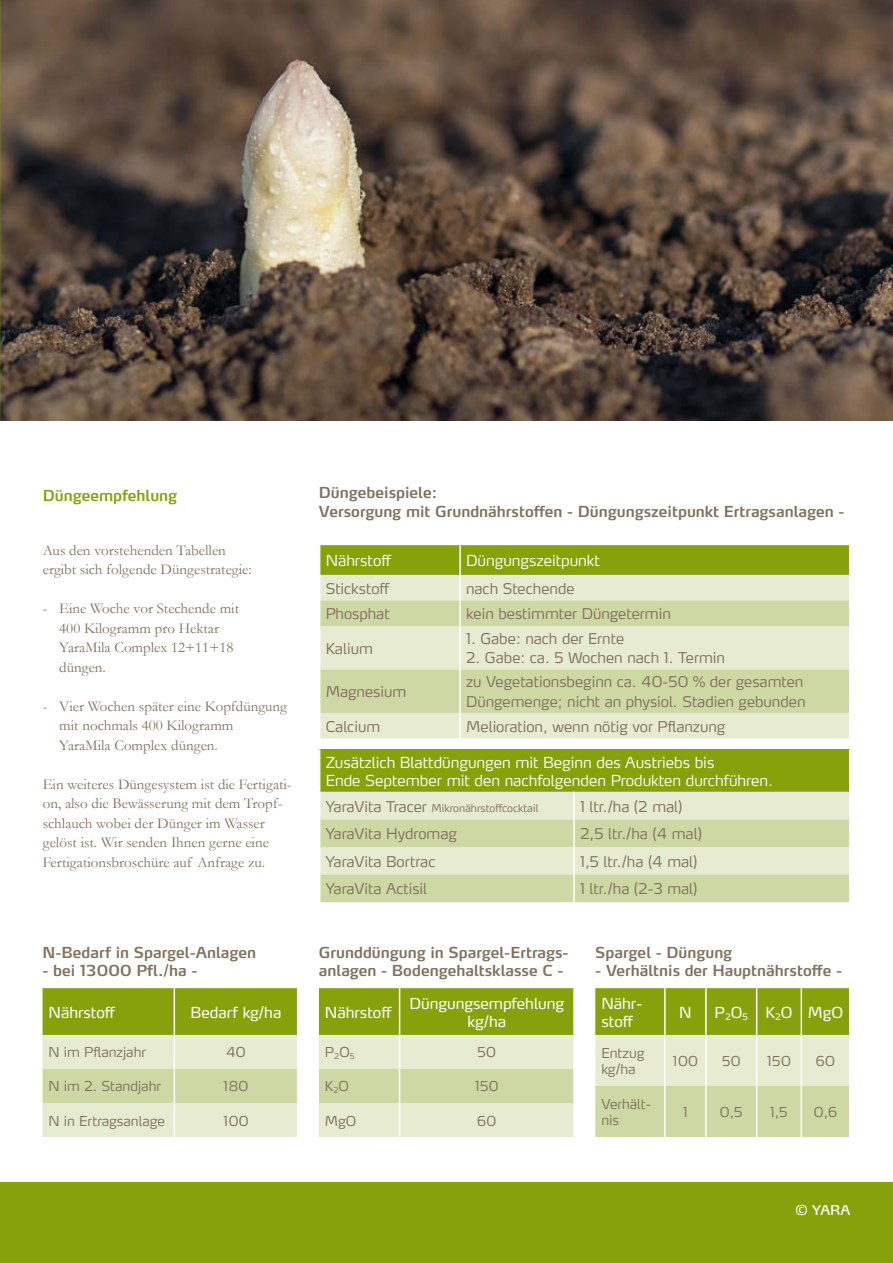
<style>
.page{position:relative;width:893px;height:1263px;background:#fff}
.page>*{position:absolute;margin:0;border:0;box-sizing:border-box;transform-origin:0 0}
.t1{font:15px/19.5px "Garamond";color:#81715e}
.t2{font:600 15px/18px "Yara Max LF";color:#81725e}
.t3{font:300 15px/18px "Yara Max LF";color:#fff}
.t4{font:600 15px/19.5px "Yara Max LF";color:#81715e}
.t5{font:15px/18px "Yara Max LF";color:#fff;text-align:center}
.t6{font:600 15px "Yara Max LF";color:#86a20b}
.t7{font:300 14.7px/19.5px "Yara Max LF";color:#81715e}
.t8{font:300 13.5px/16.2px "Yara Max LF";color:#81725e}
.t9{font:13.5px "Yara Max LF";color:#fff}
.t10{font:300 10.5px "Yara Max LF";color:#81715e}
.s1{font-size:14.7px}
.s2{font-style:inherit}
</style>
<div class="page">
<img style="left:0;top:0;width:893px;height:420px">
<div style="left:0;top:1182px;width:893px;height:81px;background:#86a20b"></div>
<svg style="left:43px;top:988px;width:254px;height:149px;background:#c2cf89"></svg>
<hr style="left:174px;top:988px;width:1px;height:47px;background:#fff">
<hr style="left:174px;top:1035px;width:1px;height:34px;background:#fff">
<hr style="left:174px;top:1069px;width:1px;height:34px;background:#fff">
<hr style="left:174px;top:1103px;width:1px;height:34px;background:#fff">
<svg style="left:319px;top:988px;width:254px;height:149px;background:#c2cf89"></svg>
<hr style="left:399px;top:988px;width:1px;height:47px;background:#fff">
<hr style="left:399px;top:1035px;width:1px;height:34px;background:#fff">
<hr style="left:399px;top:1069px;width:1px;height:34px;background:#fff">
<hr style="left:399px;top:1103px;width:1px;height:34px;background:#fff">
<svg style="left:595px;top:988px;width:254px;height:149px;background:#c0cd84"></svg>
<hr style="left:664px;top:988px;width:2px;height:47px;background:#fff">
<hr style="left:705px;top:988px;width:2px;height:47px;background:#fff">
<hr style="left:756px;top:988px;width:1px;height:47px;background:#fff">
<hr style="left:664px;top:1035px;width:2px;height:51px;background:#fff">
<hr style="left:664px;top:1086px;width:2px;height:51px;background:#fff">
<hr style="left:705px;top:1086px;width:2px;height:51px;background:#fff">
<hr style="left:756px;top:1086px;width:1px;height:51px;background:#fff">
<hr style="left:705px;top:1035px;width:2px;height:51px;background:#fff">
<hr style="left:756px;top:1035px;width:1px;height:51px;background:#fff">
<hr style="left:801px;top:1035px;width:1px;height:51px;background:#fff">
<hr style="left:801px;top:1086px;width:1px;height:51px;background:#fff">
<hr style="left:801px;top:988px;width:1px;height:47px;background:#fff">
<div style="left:320px;top:713px;width:529px;height:25px;background:#e6ebd2"></div>
<svg style="left:320px;top:626px;width:529px;height:87px;background:#dae1bb"></svg>
<svg style="left:319px;top:545px;width:531px;height:81px;background:#bbca7b"></svg>
<hr style="left:459px;top:626px;width:2px;height:43px;background:#fff">
<hr style="left:459px;top:669px;width:2px;height:44px;background:#fff">
<hr style="left:459px;top:713px;width:2px;height:25px;background:#fff">
<div style="left:320px;top:749px;width:530px;height:43px;background:#86a20b"></div>
<hr style="left:849px;top:749px;width:1px;height:43px;background:#fff">
<svg style="left:320px;top:792px;width:530px;height:110px;background:#dae1bb"></svg>
<p class="t6" style="left:43px;top:486px;width:136px">Düngeempfehlung</p>
<p class="t1" style="left:43px;top:540px;width:210px">Aus den vorstehenden Tabellen ergibt sich folgende Düngestrategie:</p>
<p class="t1" style="left:59px;top:598px;width:181px;text-indent:-16px">- Eine Woche vor Stechende mit<br>400 Kilogramm pro Hektar<br>YaraMila Complex 12+11+18 düngen.</p>
<p class="t1" style="left:59px;top:696px;width:229px;text-indent:-16px">- Vier Wochen später eine Kopfdüngung mit nochmals 400 Kilogramm<br>YaraMila Complex düngen.</p>
<p class="t1" style="left:43px;top:774px;width:250px">Ein weiteres Düngesystem ist die Fertigati&shy;on, also die Bewässerung mit dem Tropf&shy;schlauch wobei der Dünger im Wasser gelöst ist. Wir senden Ihnen gerne eine Fertigationsbroschüre auf Anfrage zu.</p>
<p class="t2" style="left:43px;top:943px;width:215px">N-Bedarf in Spargel-Anlagen</p>
<p class="t2" style="left:43px;top:961px;width:156px">- bei 13000 Pfl./ha -</p>
<p class="t5" style="left:49px;top:1003px;width:68px">Nährstoff</p>
<p class="t5" style="left:191px;top:1003px;width:92px">Bedarf kg/ha</p>
<p class="t8" style="left:49px;top:1044px;width:99px">N im Pflanzjahr</p>
<p class="t8" style="left:226px;top:1044px;width:21px">40</p>
<p class="t8" style="left:49px;top:1078px;width:114px">N im 2. Standjahr</p>
<p class="t8" style="left:224px;top:1078px;width:26px">180</p>
<p class="t8" style="left:49px;top:1112px;width:118px">N in Ertragsanlage</p>
<p class="t8" style="left:223px;top:1112px;width:27px">100</p>
<p class="t4" style="left:319px;top:482px;width:527px">Düngebeispiele:<br>Versorgung mit Grundnährstoffen - Düngungszeitpunkt Ertragsanlagen -</p>
<p class="t3" style="left:326px;top:551px;width:67px">Nährstoff</p>
<p class="t3" style="left:466px;top:551px;width:135px">Düngungszeitpunkt</p>
<p class="t7" style="left:326px;top:578px;width:65px">Stickstoff</p>
<p class="t7" style="left:466px;top:578px;width:110px">nach Stechende</p>
<p class="t7" style="left:326px;top:604px;width:65px">Phosphat</p>
<p class="t7" style="left:466px;top:604px;width:206px">kein bestimmter Düngetermin</p>
<p class="t7" style="left:326px;top:638px;width:49px">Kalium</p>
<p class="t7" style="left:466px;top:628px;width:160px">1. Gabe: nach der Ernte</p>
<p class="t7" style="left:466px;top:648px;width:260px">2. Gabe: ca. 5 Wochen nach 1. Termin</p>
<p class="t7" style="left:326px;top:682px;width:82px">Magnesium</p>
<p class="t7" style="left:466px;top:672px;width:341px">zu Vegetationsbeginn ca. 40-50 % der gesamten<br>Düngemenge; nicht an physiol. Stadien gebunden</p>
<p class="t7" style="left:326px;top:716px;width:56px">Calcium</p>
<p class="t7" style="left:466px;top:716px;width:261px">Melioration, wenn nötig vor Pflanzung</p>
<p class="t3" style="left:326px;top:753px;width:449px">Zusätzlich Blattdüngungen mit Beginn des Austriebs bis<br>Ende September mit den nachfolgenden Produkten durchführen.</p>
<p class="t10" style="left:326px;top:801px;width:214px"><span class="s1">YaraVita Tracer</span> Mikronährstoffcocktail</p>
<p class="t7" style="left:580px;top:796px;width:104px">1 ltr./ha (2 mal)</p>
<p class="t7" style="left:326px;top:824px;width:133px">YaraVita Hydromag</p>
<p class="t7" style="left:580px;top:824px;width:123px">2,5 ltr./ha (4 mal)</p>
<p class="t7" style="left:326px;top:851px;width:111px">YaraVita Bortrac</p>
<p class="t7" style="left:580px;top:851px;width:119px">1,5 ltr./ha (4 mal)</p>
<p class="t7" style="left:326px;top:879px;width:103px">YaraVita Actisil</p>
<p class="t7" style="left:580px;top:879px;width:119px">1 ltr./ha (2-3 mal)</p>
<p class="t2" style="left:319px;top:943px;width:251px">Grunddüngung in Spargel-Ertrags&shy;anlagen - Bodengehaltsklasse C -</p>
<p class="t2" style="left:595px;top:943px;width:139px">Spargel - Düngung</p>
<p class="t2" style="left:595px;top:961px;width:248px">- Verhältnis der Hauptnährstoffe -</p>
<p class="t5" style="left:325px;top:1003px;width:68px">Nährstoff</p>
<p class="t5" style="left:409px;top:994px;width:156px">Düngungsempfehlung kg/ha</p>
<p class="t8" style="left:325px;top:1044px;width:31px">P<sub>2</sub>O<sub>5</sub></p>
<p class="t8" style="left:478px;top:1044px;width:20px">50</p>
<p class="t8" style="left:325px;top:1078px;width:26px">K<sub>2</sub>O</p>
<p class="t8" style="left:475px;top:1078px;width:25px">150</p>
<p class="t8" style="left:325px;top:1112px;width:33px">MgO</p>
<p class="t8" style="left:477px;top:1112px;width:21px">60</p>
<p class="t5" style="left:601px;top:994px;width:43px;text-align:left">Nähr&shy;stoff</p>
<p class="t5" style="left:679px;top:1003px;width:14px">N</p>
<p class="t5" style="left:715px;top:1003px;width:130px">P<sub>2</sub>O<sub>5</sub> K<sub>2</sub>O MgO</p>
<p class="t8" style="left:601px;top:1044px;width:45px">Entzug kg/ha</p>
<p class="t8" style="left:673px;top:1053px;width:27px">100</p>
<p class="t8" style="left:722px;top:1053px;width:20px">50</p>
<p class="t8" style="left:767px;top:1053px;width:25px">150</p>
<p class="t8" style="left:816px;top:1053px;width:21px">60</p>
<p class="t8" style="left:601px;top:1095px;width:51px">Verhält&shy;nis</p>
<p class="t8" style="left:683px;top:1104px;width:6px">1</p>
<p class="t8" style="left:720px;top:1104px;width:24px">0,5</p>
<p class="t8" style="left:770px;top:1104px;width:19px">1,5</p>
<p class="t8" style="left:814px;top:1104px;width:25px">0,6</p>
<p class="t9" style="left:796px;top:1202px;width:56px"><span class="s2">©</span> YARA</p>
</div>
